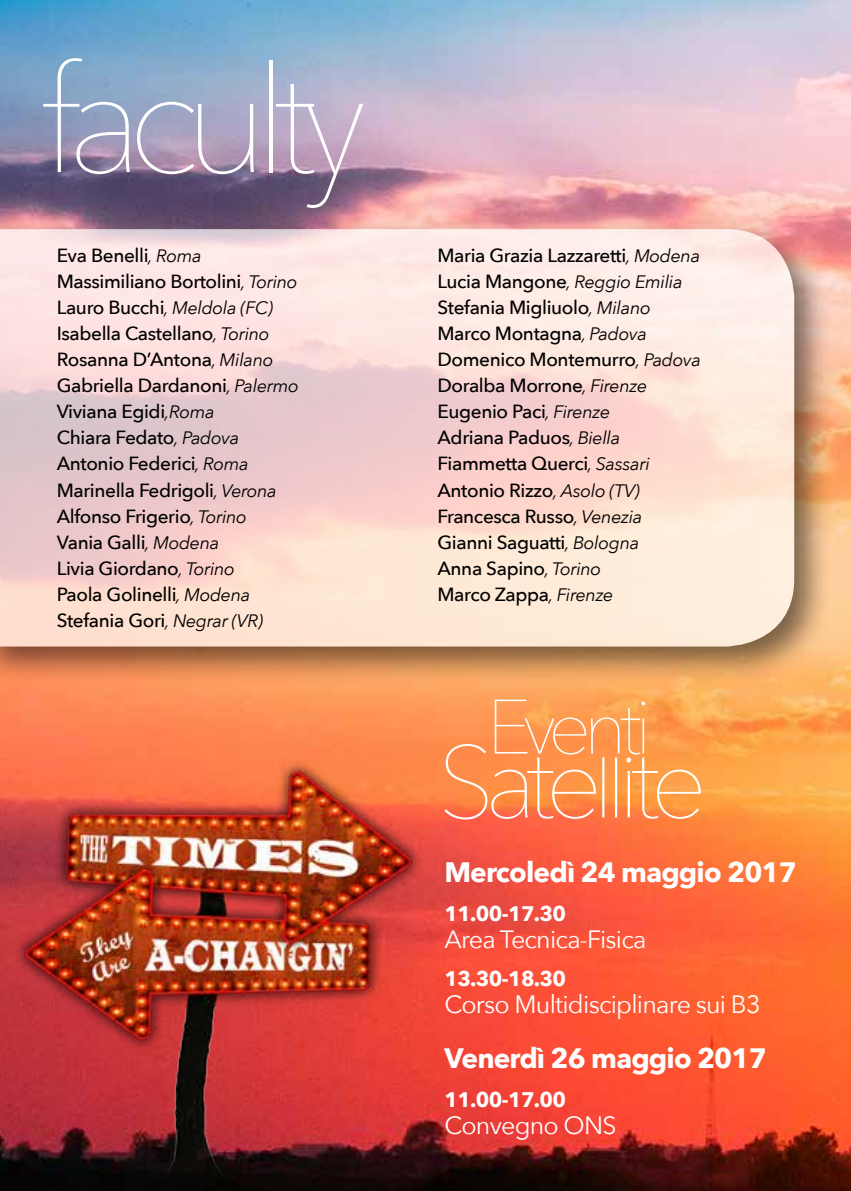
<style>
.page{position:relative;width:851px;height:1191px;background:#fff}
.page>*{position:absolute;margin:0;border:0;box-sizing:border-box;transform-origin:0 0}
.t1{font:200 148.2px "Avenir Next";letter-spacing:-.1em;color:#fff}
.t2{font:700 28px "Avenir Next";letter-spacing:-.03em;color:#fff}
.t3{font:25px "Avenir Next";letter-spacing:-.03em;color:#fff}
.t4{font:700 21px "Avenir Next";letter-spacing:-.03em;color:#fff}
.t5{font:500 19px/26px "Avenir Next";letter-spacing:-.02em;color:#000}
.t6{font:italic 18px "Avenir Next";letter-spacing:-.02em;color:#000}
.s1{font-weight:400;font-style:italic;font-size:18px}
.s2{font-weight:500;font-style:normal;font-size:19px}
</style>
<div class="page">
<img style="left:0;top:0;width:850px;height:1191px">
<div style="left:0;top:218px;width:833px;height:468px;background:#000;opacity:.75"></div>
<svg style="left:0;top:229px;width:794px;height:417px;background:#f8ddd6"></svg>
<img style="left:0;top:709px;width:444px;height:482px">
<svg style="left:444px;top:699px;width:256px;height:120px;background:#fd9e5b"></svg>
<h1 class="t1" style="left:40px;top:-5px;width:328px">faculty</h1>
<p class="t5" style="left:57px;top:242px;width:242px">Eva Benelli<span class="s1">, Roma<br></span>Massimiliano Bortolini<span class="s1">, Torino</span></p>
<p class="t6" style="left:57px;top:293px;width:218px"><span class="s2">Lauro Bucchi</span>, Meldola (FC)</p>
<p class="t5" style="left:57px;top:320px;width:244px">Isabella Castellano<span class="s1">, Torino<br></span>Rosanna D’Antona<span class="s1">, Milano<br></span>Gabriella Dardanoni<span class="s1">, Palermo<br></span>Viviana Egidi<span class="s1">,Roma<br></span>Chiara Fedato<span class="s1">, Padova<br></span>Antonio Federici<span class="s1">, Roma<br></span>Marinella Fedrigoli<span class="s1">, Verona<br></span>Alfonso Frigerio<span class="s1">, Torino<br></span>Vania Galli<span class="s1">, Modena<br></span>Livia Giordano<span class="s1">, Torino<br></span>Paola Golinelli<span class="s1">, Modena<br></span>Stefania Gori<span class="s1">, Negrar (VR)</span></p>
<p class="t5" style="left:437px;top:242px;width:264px">Maria Grazia Lazzaretti<span class="s1">, Modena</span></p>
<p class="t6" style="left:437px;top:267px;width:246px"><span class="s2">Lucia Mangone</span>, Reggio Emilia</p>
<p class="t5" style="left:437px;top:294px;width:265px">Stefania Migliuolo<span class="s1">, Milano<br></span>Marco Montagna<span class="s1">, Padova<br></span>Domenico Montemurro<span class="s1">, Padova<br></span>Doralba Morrone<span class="s1">, Firenze<br></span>Eugenio Paci<span class="s1">, Firenze<br></span>Adriana Paduos<span class="s1">, Biella<br></span>Fiammetta Querci<span class="s1">, Sassari<br></span>Antonio Rizzo<span class="s1">, Asolo (TV)<br></span>Francesca Russo<span class="s1">, Venezia<br></span>Gianni Saguatti<span class="s1">, Bologna<br></span>Anna Sapino<span class="s1">, Torino<br></span>Marco Zappa<span class="s1">, Firenze</span></p>
<h2 class="t2" style="left:444px;top:848px;width:354px">Mercoledì 24 maggio 2017</h2>
<p class="t4" style="left:444px;top:895px;width:123px">11.00-17.30</p>
<h3 class="t3" style="left:444px;top:917px;width:204px">Area Tecnica-Fisica</h3>
<p class="t4" style="left:444px;top:960px;width:123px">13.30-18.30</p>
<h3 class="t3" style="left:444px;top:983px;width:317px">Corso Multidisciplinare sui B3</h3>
<h2 class="t2" style="left:444px;top:1034px;width:324px">Venerdì 26 maggio 2017</h2>
<p class="t4" style="left:444px;top:1081px;width:123px">11.00-17.00</p>
<h3 class="t3" style="left:444px;top:1104px;width:174px">Convegno ONS</h3>
</div>
